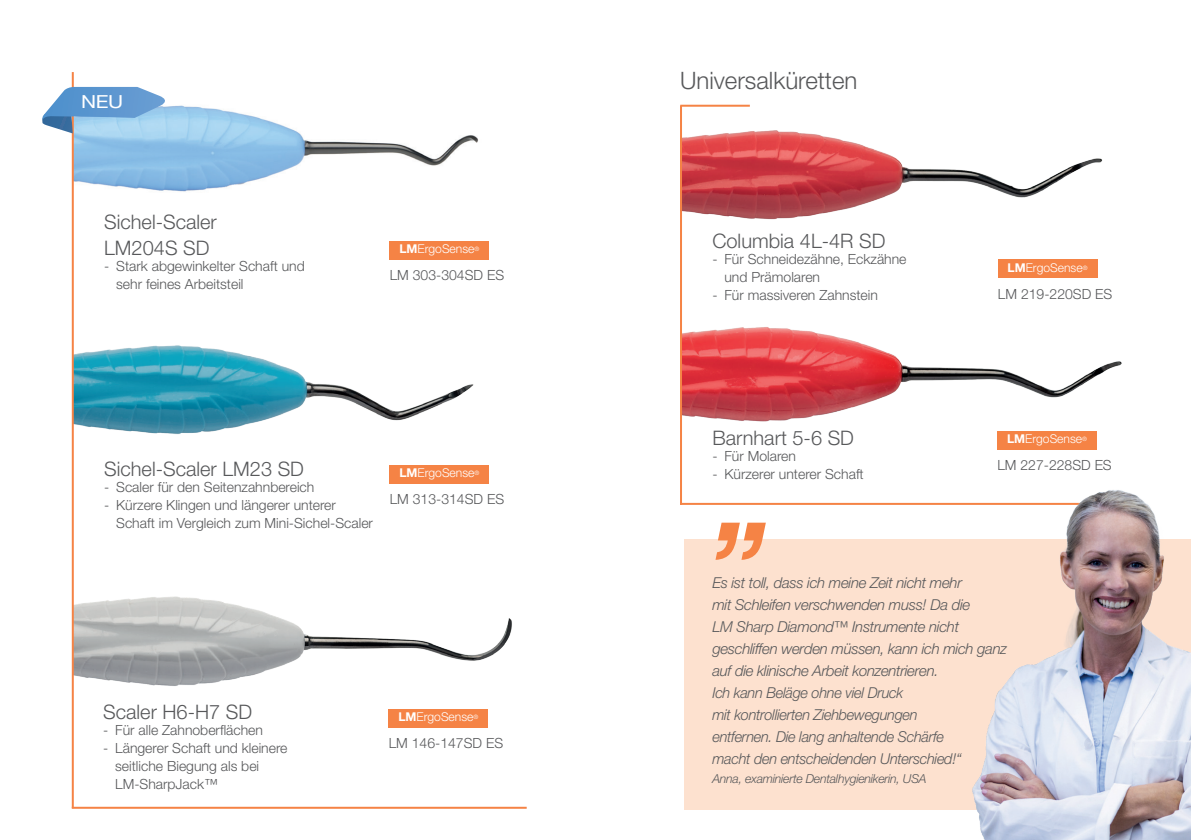
<style>
.page{position:relative;width:1191px;height:840px;background:#fff}
.page>*{position:absolute;margin:0;border:0;box-sizing:border-box;transform-origin:0 0}
.t1{font:300 24px "Helvetica Neue LT Pro";color:#57585a}
.t2{font:300 20px/26px "Helvetica Neue LT Pro";color:#57585a}
.t3{font:18px "Helvetica Neue LT Pro";color:#fff;scale:1.16 1}
.t4{font:italic 300 15px/22px "Helvetica Neue LT Pro";letter-spacing:-.02em;color:#57585a}
.t5{font:300 14px/18px "Helvetica Neue LT Pro";color:#57585a}
.t6{font:italic 300 12.4px "Helvetica Neue LT Pro";letter-spacing:-.02em;color:#57585a}
.t7{font:300 12.2px "Helvetica Neue LT Pro";color:#fff}
.s1{font-weight:700}
</style>
<div class="page">
<div style="left:684px;top:539px;width:507px;height:269px;background:#fde1cf"></div>
<img style="left:74px;top:86px;width:404px;height:106px">
<img style="left:74px;top:345px;width:400px;height:89px">
<img style="left:682px;top:327px;width:440px;height:110px">
<img style="left:682px;top:130px;width:421px;height:90px">
<img style="left:74px;top:596px;width:438px;height:90px">
<div style="left:389px;top:708px;width:99px;height:19px;background:#f58345"></div>
<hr style="left:72px;top:806px;width:455px;height:2px;background:#f58345">
<hr style="left:680px;top:502px;width:420px;height:2px;background:#f58345">
<div style="left:998px;top:259px;width:99px;height:19px;background:#f58345"></div>
<div style="left:997px;top:431px;width:99px;height:18px;background:#f58345"></div>
<hr style="left:680px;top:105px;width:70px;height:2px;background:#f58345">
<div style="left:390px;top:240px;width:99px;height:19px;background:#f58345"></div>
<div style="left:390px;top:464px;width:99px;height:19px;background:#f58345"></div>
<svg style="left:715px;top:522px;width:51px;height:37px"></svg>
<img style="left:954px;top:490px;width:237px;height:349px">
<hr style="left:72px;top:72px;width:2px;height:735px;background:#f58345">
<hr style="left:680px;top:106px;width:2px;height:398px;background:#f58345">
<svg style="left:42px;top:87px;width:130px;height:46px;background:#87b4dc"></svg>
<p class="t3" style="left:81px;top:90px;width:38px">NEU</p>
<h2 class="t2" style="left:104px;top:208px;width:114px">Sichel-Scaler<br>LM204S SD</h2>
<p class="t5" style="left:116px;top:256px;width:190px;text-indent:-12px">- Stark abgewinkelter Schaft und sehr feines Arbeitsteil</p>
<p class="t7" style="left:399px;top:241px;width:81px"><span class="s1">LM</span>ErgoSense<sup>®</sup></p>
<p class="t5" style="left:390px;top:265px;width:116px">LM 303-304SD ES</p>
<h2 class="t2" style="left:104px;top:455px;width:201px">Sichel-Scaler LM23 SD</h2>
<p class="t5" style="left:104px;top:477px;width:212px">- Scaler für den Seitenzahnbereich</p>
<p class="t5" style="left:116px;top:495px;width:258px;text-indent:-12px">- Kürzere Klingen und längerer unterer<br>Schaft im Vergleich zum Mini-Sichel-Scaler</p>
<p class="t7" style="left:399px;top:465px;width:81px"><span class="s1">LM</span>ErgoSense<sup>®</sup></p>
<p class="t5" style="left:390px;top:489px;width:116px">LM 313-314SD ES</p>
<h2 class="t2" style="left:103px;top:698px;width:150px">Scaler H6-H7 SD</h2>
<p class="t5" style="left:103px;top:720px;width:161px">- Für alle Zahnoberflächen</p>
<p class="t5" style="left:115px;top:738px;width:174px;text-indent:-12px">- Längerer Schaft und kleinere seitliche Biegung als bei<br>LM-SharpJack™</p>
<p class="t7" style="left:398px;top:709px;width:81px"><span class="s1">LM</span>ErgoSense<sup>®</sup></p>
<p class="t5" style="left:389px;top:733px;width:116px">LM 146-147SD ES</p>
<h1 class="t1" style="left:680px;top:66px;width:179px">Universalküretten</h1>
<h2 class="t2" style="left:712px;top:227px;width:174px">Columbia 4L-4R SD</h2>
<p class="t5" style="left:724px;top:249px;width:184px;text-indent:-12px">- Für Schneidezähne, Eckzähne und Prämolaren</p>
<p class="t5" style="left:712px;top:285px;width:167px">- Für massiveren Zahnstein</p>
<h2 class="t2" style="left:712px;top:424px;width:143px">Barnhart 5-6 SD</h2>
<p class="t5" style="left:712px;top:447px;width:85px">- Für Molaren</p>
<p class="t5" style="left:712px;top:465px;width:153px">- Kürzerer unterer Schaft</p>
<p class="t7" style="left:1007px;top:260px;width:81px"><span class="s1">LM</span>ErgoSense<sup>®</sup></p>
<p class="t5" style="left:998px;top:284px;width:116px">LM 219-220SD ES</p>
<p class="t7" style="left:1007px;top:431px;width:81px"><span class="s1">LM</span>ErgoSense<sup>®</sup></p>
<p class="t5" style="left:997px;top:455px;width:116px">LM 227-228SD ES</p>
<p class="t4" style="left:712px;top:570px;width:296px">Es ist toll, dass ich meine Zeit nicht mehr<br>mit Schleifen verschwenden muss! Da die<br>LM Sharp Diamond™ Instrumente nicht geschliffen werden müssen, kann ich mich ganz auf die klinische Arbeit konzentrieren.<br>Ich kann Beläge ohne viel Druck<br>mit kontrollierten Ziehbewegungen<br>entfernen. Die lang anhaltende Schärfe<br>macht den entscheidenden Unterschied!“</p>
<p class="t6" style="left:712px;top:770px;width:216px">Anna, examinierte Dentalhygienikerin, USA</p>
</div>
